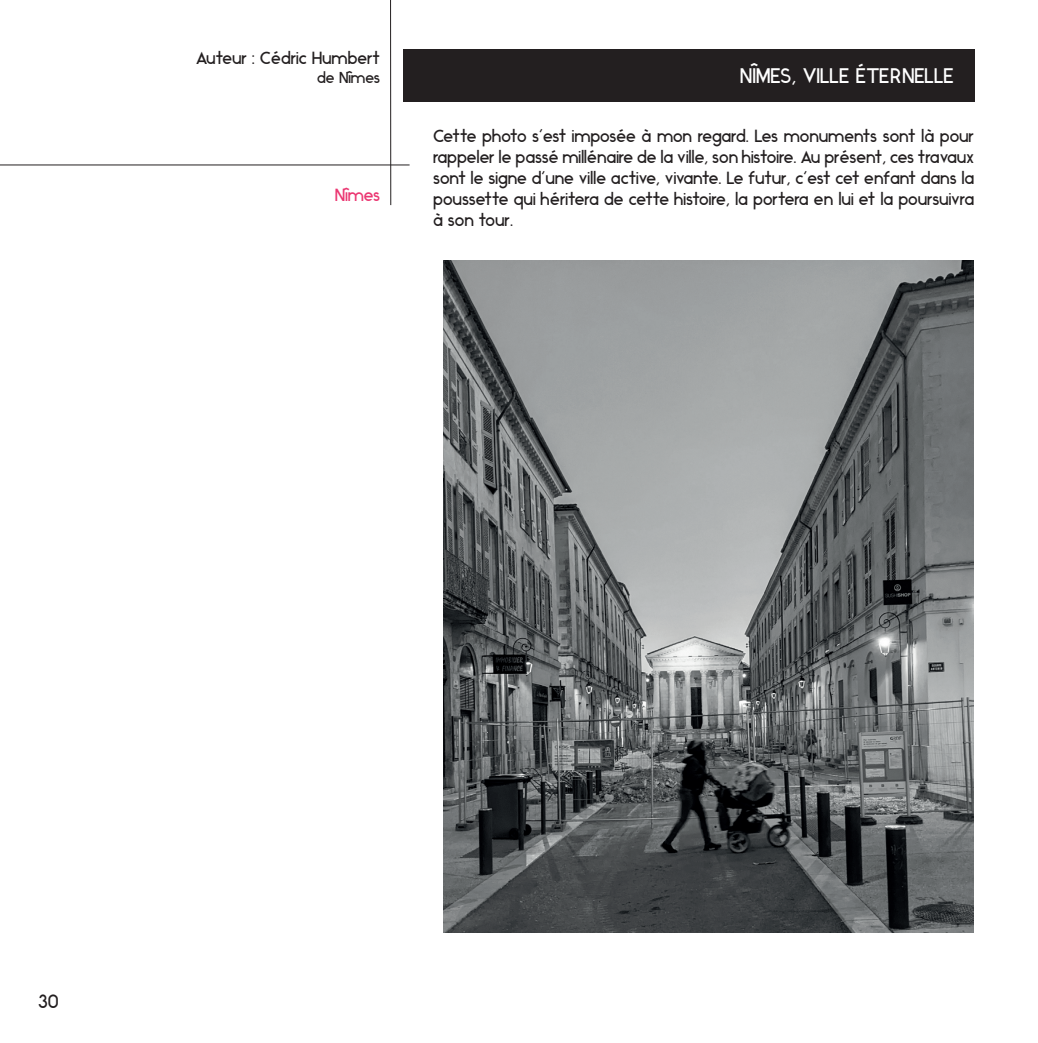
<style>
.page{position:relative;width:1038px;height:1043px;background:#fff}
.page>*{position:absolute;margin:0;border:0;box-sizing:border-box;transform-origin:0 0}
.t1{font:21px "Ikaros";letter-spacing:-.03em;color:#fff}
.t2{font:19.25px "Ikaros";color:#231f20}
.t3{font:17.5px/21px "Ikaros";letter-spacing:-.01em;color:#231f20;text-align:justify}
.t4{font:17.5px "Ikaros";color:#eb3772}
.t5{font:15.75px "Ikaros";color:#231f20}
</style>
<div class="page">
<div style="left:404px;top:49px;width:570px;height:53px;background:#231f20"></div>
<hr style="left:390px;top:0;width:1px;height:205px;background:#231f20">
<hr style="left:0;top:164px;width:409px;height:1px;background:#231f20">
<img style="left:443px;top:260px;width:530px;height:672px">
<p class="t3" style="left:196px;top:49px;width:186px">Auteur : Cédric Humbert</p>
<p class="t5" style="left:317px;top:71px;width:64px">de Nîmes</p>
<p class="t4" style="left:335px;top:188px;width:47px">Nîmes</p>
<p class="t1" style="left:739px;top:67px;width:216px">NÎMES, VILLE ÉTERNELLE</p>
<p class="t3" style="left:433px;top:127px;width:542px">Cette photo s’est imposée à mon regard. Les monuments sont là pour rappeler le passé millénaire de la ville, son histoire. Au présent, ces travaux sont le signe d’une ville active, vivante. Le futur, c’est cet enfant dans la poussette qui héritera de cette histoire, la portera en lui et la poursuivra à son tour.</p>
<p class="t2" style="left:38px;top:993px;width:22px">30</p>
</div>
